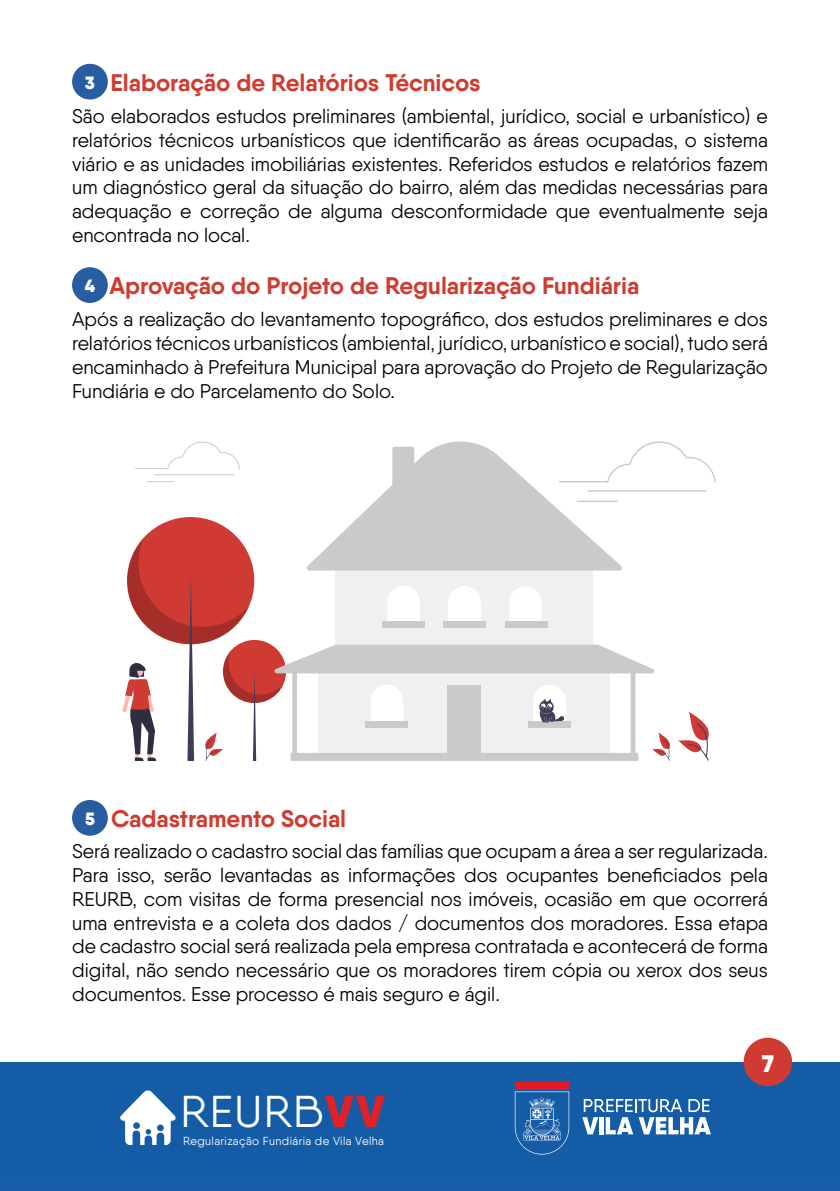
<style>
.page{position:relative;width:840px;height:1191px;background:#fff}
.page>*{position:absolute;margin:0;border:0;box-sizing:border-box;transform-origin:0 0}
.t1{font:44.6px "Qanelas";letter-spacing:.03em;color:#fff}
.t2{font:700 24px "Qanelas";color:#cf3c31}
.t3{font:900 24px "Qanelas";color:#fff}
.t4{font:19.8px/23.8px "Qanelas";color:#010202;text-align:justify}
.t5{font:900 17.6px "Qanelas";color:#fff}
.t6{font:11.6px "Qanelas";letter-spacing:.03em;color:#fff}
.s1{font-weight:900;color:#e02227}
</style>
<div class="page">
<div style="left:0;top:1175px;width:839px;height:16px;background:#175da7"></div>
<div style="left:0;top:1062px;width:839px;height:113px;background:#145ca6"></div>
<svg style="left:514px;top:1091px;width:55px;height:63px"></svg>
<div style="left:514px;top:1082px;width:55px;height:7px;background:#e21a24"></div>
<svg style="left:582px;top:1099px;width:128px;height:35px"></svg>
<svg style="left:120px;top:1090px;width:55px;height:55px"></svg>
<div style="left:743px;top:1037px;width:48px;height:49px;background:#cf3a32;border-radius:50%"></div>
<div style="left:127px;top:517px;width:127px;height:127px;background:#cf3a32;border-radius:50%"></div>
<div style="left:335px;top:565px;width:258px;height:80px;background:#f0f0f0"></div>
<svg style="left:307px;top:441px;width:315px;height:129px;fill:#cacaca"></svg>
<svg style="left:387px;top:586px;width:33px;height:35px"></svg>
<svg style="left:448px;top:586px;width:32px;height:35px"></svg>
<svg style="left:509px;top:587px;width:32px;height:34px"></svg>
<svg style="left:283px;top:644px;width:371px;height:117px"></svg>
<div style="left:382px;top:621px;width:42px;height:7px;background:#cacaca"></div>
<div style="left:443px;top:621px;width:42px;height:7px;background:#cacaca"></div>
<div style="left:505px;top:621px;width:42px;height:7px;background:#cacaca"></div>
<div style="left:528px;top:721px;width:42px;height:7px;background:#cacaca"></div>
<div style="left:365px;top:721px;width:42px;height:7px;background:#cacaca"></div>
<svg style="left:532px;top:684px;width:33px;height:39px"></svg>
<svg style="left:135px;top:441px;width:105px;height:34px"></svg>
<svg style="left:147px;top:481px;width:27px;height:1px"></svg>
<svg style="left:558px;top:441px;width:157px;height:41px"></svg>
<hr style="left:587px;top:490px;width:119px;height:1px;background:#cbcbcb">
<hr style="left:576px;top:500px;width:41px;height:2px;background:#cbcbcb">
<svg style="left:652px;top:711px;width:57px;height:50px"></svg>
<svg style="left:122px;top:538px;width:161px;height:223px"></svg>
<div style="left:72px;top:64px;width:36px;height:35px;background:#285da2;border-radius:50%"></div>
<div style="left:72px;top:800px;width:36px;height:35px;background:#285da2;border-radius:50%"></div>
<div style="left:72px;top:267px;width:36px;height:36px;background:#285da2;border-radius:50%"></div>
<p class="t2" style="left:110px;top:68px;width:371px">Elaboração de Relatórios Técnicos</p>
<p class="t4" style="left:72px;top:104px;width:697px">São elaborados estudos preliminares (ambiental, jurídico, social e urbanístico) e relatórios técnicos urbanísticos que identificarão as áreas ocupadas, o sistema viário e as unidades imobiliárias existentes. Referidos estudos e relatórios fazem um diagnóstico geral da situação do bairro, além das medidas necessárias para adequação e correção de alguma desconformidade que eventualmente seja encontrada no local.</p>
<p class="t2" style="left:109px;top:271px;width:531px">Aprovação do Projeto de Regularização Fundiária</p>
<p class="t4" style="left:72px;top:307px;width:697px">Após a realização do levantamento topográfico, dos estudos preliminares e dos relatórios técnicos urbanísticos (ambiental, jurídico, urbanístico e social), tudo será encaminhado à Prefeitura Municipal para aprovação do Projeto de Regularização Fundiária e do Parcelamento do Solo.</p>
<p class="t5" style="left:85px;top:71px;width:11px">3</p>
<p class="t5" style="left:85px;top:275px;width:12px">4</p>
<p class="t2" style="left:111px;top:803px;width:236px">Cadastramento Social</p>
<p class="t4" style="left:72px;top:839px;width:697px">Será realizado o cadastro social das famílias que ocupam a área a ser regularizada.<br>Para isso, serão levantadas as informações dos ocupantes beneficiados pela REURB, com visitas de forma presencial nos imóveis, ocasião em que ocorrerá uma entrevista e a coleta dos dados / documentos dos moradores. Essa etapa de cadastro social será realizada pela empresa contratada e acontecerá de forma digital, não sendo necessário que os moradores tirem cópia ou xerox dos seus documentos. Esse processo é mais seguro e ágil.</p>
<p class="t5" style="left:85px;top:807px;width:11px">5</p>
<h1 class="t1" style="left:180px;top:1084px;width:206px">REURB<span class="s1">VV</span></h1>
<p class="t6" style="left:183px;top:1133px;width:202px">Regularização Fundiária de Vila Velha</p>
<p class="t3" style="left:761px;top:1047px;width:13px">7</p>
</div>
